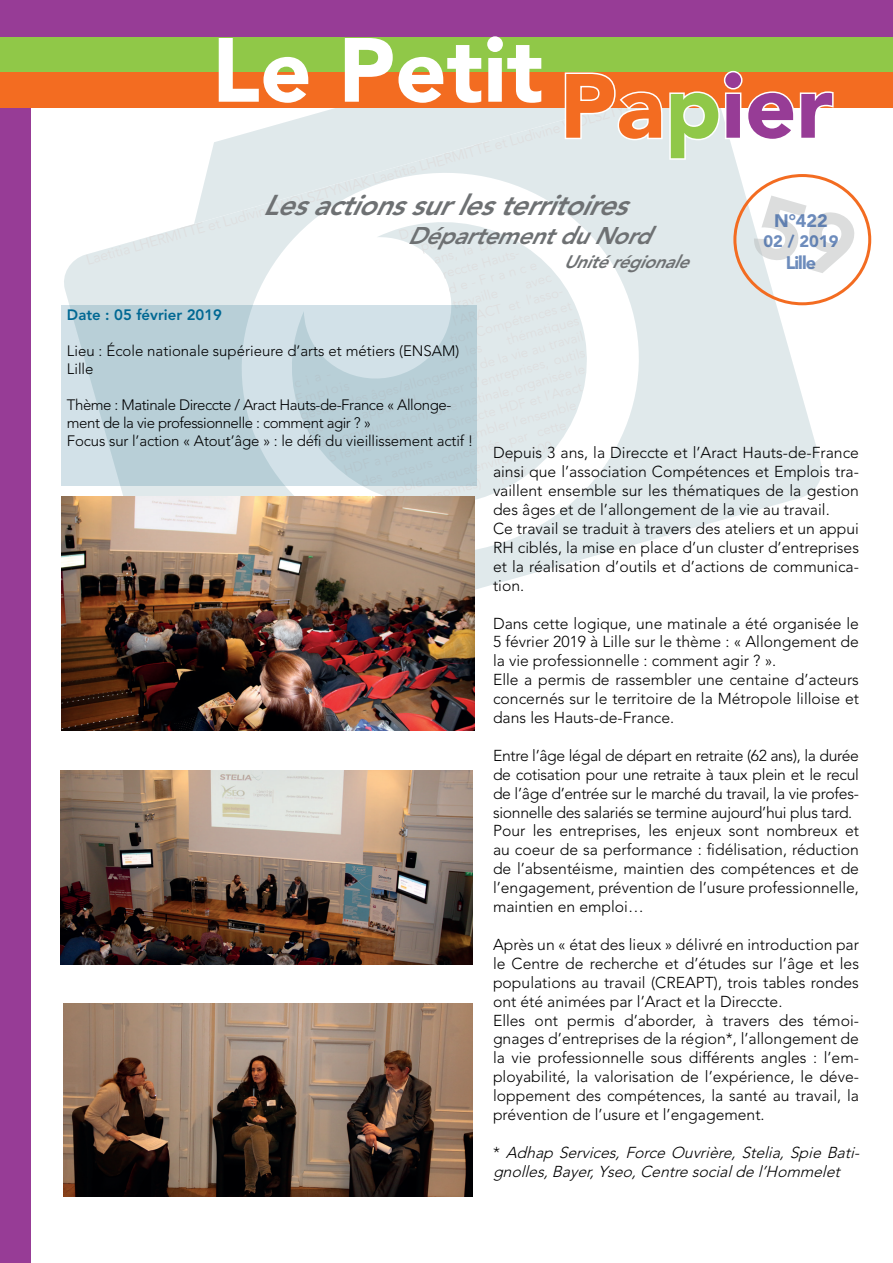
<style>
.page{position:relative;width:893px;height:1263px;background:#fff}
.page>*{position:absolute;margin:0;border:0;box-sizing:border-box;transform-origin:0 0}
.t1{font:900 90px "Avenir LT Std";color:#fff}
.t2{font:italic 800 28.5px "Avenir LT Std";color:#6e7173}
.t3{font:italic 800 24px "Avenir LT Std";color:#6e7173}
.t4{font:italic 800 18px "Avenir LT Std";color:#6e7173}
.t5{font:900 18px "Avenir LT Std";letter-spacing:-.05em;color:#174895}
.t6{font:900 16.5px "Avenir LT Std";color:#174895}
.t7{font:300 15.75px/18.9px "Avenir LT Std";color:#000001}
.t8{font:italic 300 15.75px/18.9px "Avenir LT Std";color:#000001}
.t9{font:300 15px/18px "Avenir LT Std";letter-spacing:-.03em;color:#000001}
.t10{font:300 15px/18px "Avenir LT Std";letter-spacing:-.01em;color:#000001}
.t11{font:800 15px "Avenir LT Std";color:#006893}
.t12{font:300 13.5px "Avenir LT Std";color:#000001}
.s1{color:#f36c21}
.s2{color:#90c848}
.s3{color:#973c96}
.s4{font-style:normal}
</style>
<div class="page">
<svg style="left:61px;top:108px;width:764px;height:563px;fill:#e0e9eb"></svg>
<svg style="left:288px;top:206px;width:315px;height:315px;fill:#e4eaec"></svg>
<svg style="left:62px;top:305px;width:415px;height:181px;background:#c0d4dc"></svg>
<div style="left:0;top:2px;width:30px;height:1261px;background:#973c96"></div>
<div style="left:0;top:0;width:893px;height:37px;background:#973c96"></div>
<div style="left:1px;top:37px;width:892px;height:35px;background:#90c848"></div>
<div style="left:1px;top:72px;width:892px;height:36px;background:#f36c21"></div>
<svg style="left:563px;top:70px;width:271px;height:91px"></svg>
<div style="left:733px;top:174px;width:138px;height:131px;border:3px solid #f36c21;border-radius:50%"></div>
<img style="left:62px;top:497px;width:412px;height:234px">
<img style="left:60px;top:771px;width:413px;height:193px">
<img style="left:63px;top:1003px;width:410px;height:194px">
<svg style="left:750px;top:194px;width:109px;height:85px"></svg>
<h1 class="t1" style="left:212px;top:16px;width:623px">Le Petit <span class="s1">Pa</span><span class="s2">p</span><span class="s3">ier</span></h1>
<h2 class="t2" style="left:263px;top:188px;width:377px">Lesactionssurlesterritoires</h2>
<h3 class="t3" style="left:408px;top:222px;width:254px">DépartementduNord</h3>
<p class="t4" style="left:563px;top:251px;width:134px">Unitérégionale</p>
<p class="t12" style="left:419px;top:239px;width:46px;rotate:-16deg">puis 3</p>
<p class="t5" style="left:774px;top:210px;width:55px">N°422</p>
<p class="t6" style="left:763px;top:231px;width:77px">02 / 2019</p>
<p class="t5" style="left:786px;top:251px;width:32px">Lille</p>
<p class="t11" style="left:67px;top:306px;width:157px">Date : 05 février 2019</p>
<p class="t10" style="left:67px;top:341px;width:394px">Lieu : École nationale supérieure d’arts et métiers (ENSAM)<br>Lille</p>
<p class="t9" style="left:67px;top:395px;width:408px">Thème : Matinale Direccte / Aract Hauts-de-France « Allonge&shy;ment de la vie professionnelle : comment agir ? »<br>Focus sur l’action « Atout’âge » : le défi du vieillissement actif !</p>
<p class="t12" style="left:438px;top:351px;width:44px;rotate:-16deg">sur les</p>
<p class="t7" style="left:493px;top:444px;width:368px">Depuis 3 ans, la Direccte et l’Aract Hauts-de-France ainsi que l’association Compétences et Emplois tra&shy;vaillent ensemble sur les thématiques de la gestion des âges et de l’allongement de la vie au travail.<br>Ce travail se traduit à travers des ateliers et un appui RH ciblés, la mise en place d’un cluster d’entreprises et la réalisation d’outils et d’actions de communica&shy;tion.</p>
<p class="t7" style="left:493px;top:614px;width:368px">Dans cette logique, une matinale a été organisée le 5 février 2019 à Lille sur le thème : « Allongement de la vie professionnelle : comment agir ? ».<br>Elle a permis de rassembler une centaine d’acteurs concernés sur le territoire de la Métropole lilloise et dans les Hauts-de-France.</p>
<p class="t7" style="left:493px;top:746px;width:368px">Entre l’âge légal de départ en retraite (62 ans), la durée de cotisation pour une retraite à taux plein et le recul de l’âge d’entrée sur le marché du travail, la vie profes&shy;sionnelle des salariés se termine aujourd’hui plus tard.<br>Pour les entreprises, les enjeux sont nombreux et au coeur de sa performance : fidélisation, réduction de l’absentéisme, maintien des compétences et de l’engagement, prévention de l’usure professionnelle, maintien en emploi…</p>
<p class="t7" style="left:493px;top:935px;width:368px">Après un « état des lieux » délivré en introduction par le Centre de recherche et d’études sur l’âge et les populations au travail (CREAPT), trois tables rondes ont été animées par l’Aract et la Direccte.<br>Elles ont permis d’aborder, à travers des témoi&shy;gnages d’entreprises de la région*, l’allongement de la vie professionnelle sous différents angles : l’em&shy;ployabilité, la valorisation de l’expérience, le déve&shy;loppement des compétences, la santé au travail, la prévention de l’usure et l’engagement.</p>
<p class="t8" style="left:493px;top:1143px;width:372px"><span class="s4">*</span> Adhap Services, Force Ouvrière, Stelia, Spie Bati&shy;gnolles,Bayer,Yseo,Centre socialde l’Hommelet</p>
<p class="t12" style="left:498px;top:469px;width:30px;rotate:-16deg">pour</p>
</div>
